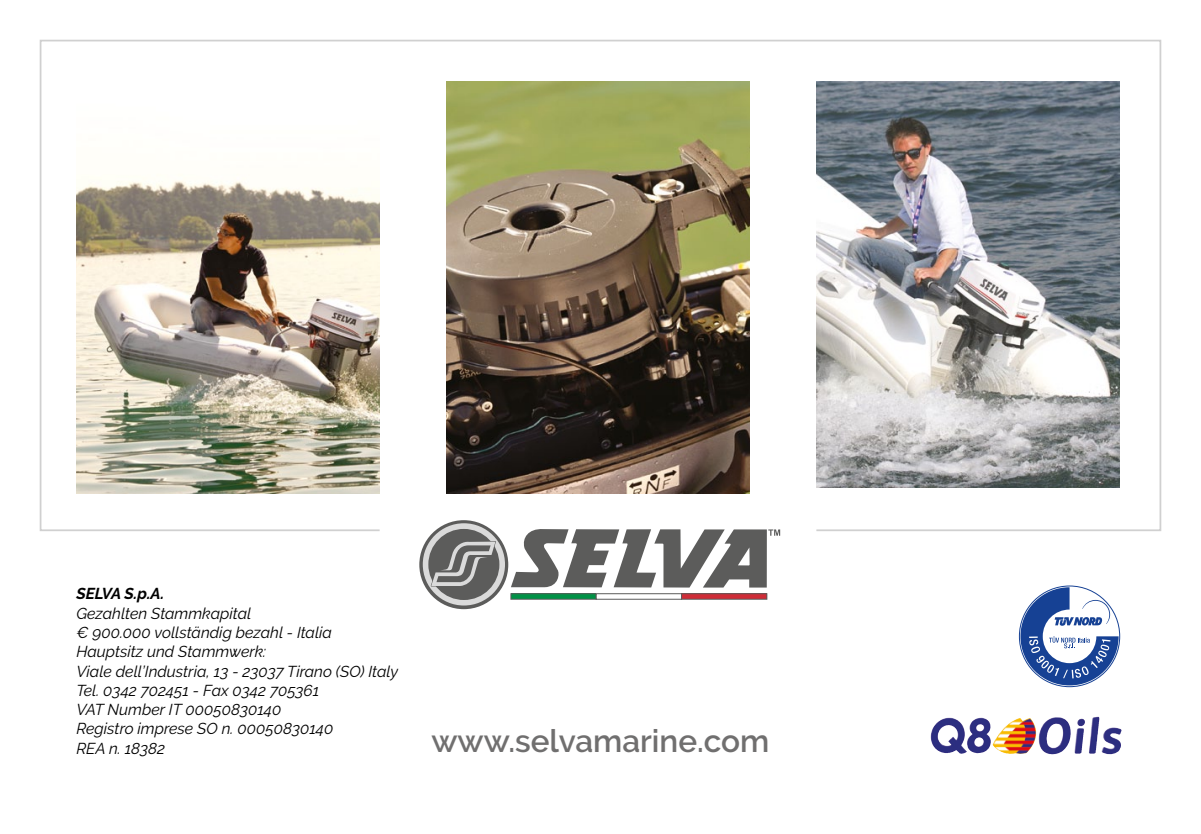
<style>
.page{position:relative;width:1201px;height:834px;background:#fff}
.page>*{position:absolute;margin:0;border:0;box-sizing:border-box;transform-origin:0 0}
.t1{font:600 31.5px "Raleway";color:#706f6f}
.t2{font:italic 15.75px/19.2px "Raleway";color:#000}
.t3{font:italic 700 15.75px "Raleway";letter-spacing:-.03em;color:#000}
</style>
<div class="page">
<img style="left:39px;top:39px;width:1123px;height:493px">
<svg style="left:419px;top:520px;width:89px;height:89px"></svg>
<div style="left:423px;top:523px;width:82px;height:82px;background:#dadada;border-radius:50%"></div>
<div style="left:428px;top:529px;width:71px;height:71px;background:#5c5c5b;border-radius:50%"></div>
<svg style="left:430px;top:541px;width:66px;height:45px"></svg>
<div style="left:511px;top:593px;width:85px;height:6px;background:#009246"></div>
<div style="left:510px;top:593px;width:86px;height:6px;border:1px solid #5c5c5b"></div>
<div style="left:596px;top:593px;width:85px;height:6px;border:1px solid #5c5c5b"></div>
<div style="left:681px;top:593px;width:86px;height:6px;background:#cf2c37"></div>
<div style="left:681px;top:593px;width:86px;height:6px;border:1px solid #5c5c5b"></div>
<svg style="left:511px;top:528px;width:269px;height:59px"></svg>
<svg style="left:1020px;top:587px;width:98px;height:98px"></svg>
<img style="left:1038px;top:716px;width:61px;height:38px">
<p class="t3" style="left:76px;top:584px;width:89px">SELVA S.P.A.</p>
<p class="t2" style="left:76px;top:603px;width:323px">Gezahlten Stammkapital<br>€ 900.000 vollständig bezahl - Italia<br>Hauptsitz und Stammwerk:<br>Viale dell’Industria, 13 - 23037 Tirano (SO) Italy<br>Tel. 0342 702451 - Fax 0342 705361<br>VAT Number IT 00050830140<br>Registro imprese SO n. 00050830140<br>REA n. 18382</p>
<h1 class="t1" style="left:431px;top:722px;width:339px">www.selvamarine.com</h1>
</div>
